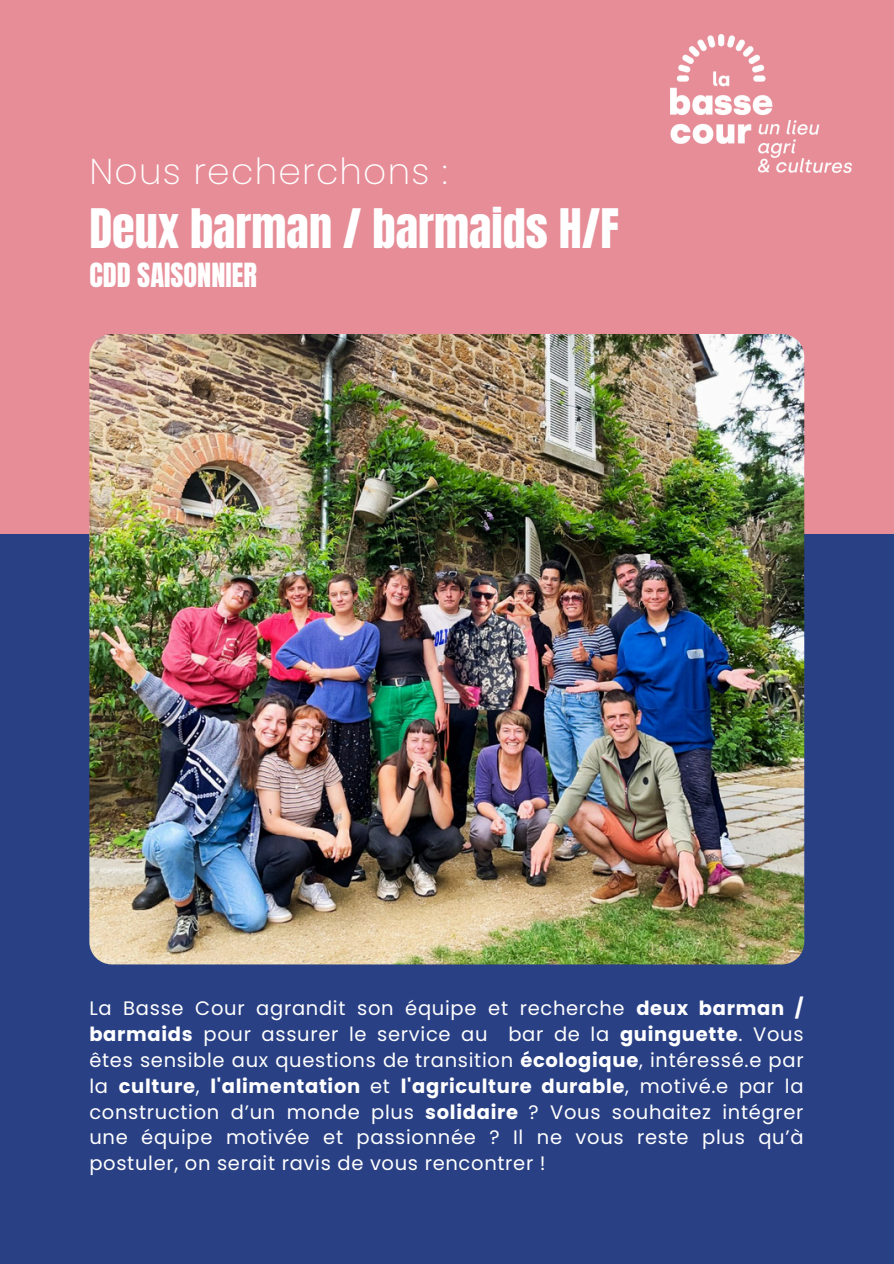
<style>
.page{position:relative;width:894px;height:1264px;background:#fff}
.page>*{position:absolute;margin:0;border:0;box-sizing:border-box;transform-origin:0 0}
.t1{font:46.35px "Anton";color:#fff}
.t2{font:200 36px "Poppins";letter-spacing:.035em;color:#fff}
.t3{font:28.35px "Anton";color:#fff}
.t4{font:19.5px/25.8px "Poppins";letter-spacing:.035em;color:#fff;text-align:justify}
.s1{font-weight:700}
</style>
<div class="page">
<div style="left:0;top:0;width:893px;height:1263px;background:#e68d98"></div>
<div style="left:0;top:534px;width:893px;height:729px;background:#294085"></div>
<img style="left:89px;top:334px;width:715px;height:630px;border-radius:22px">
<img style="left:670px;top:35px;width:181px;height:137px">
<h1 class="t2" style="left:89px;top:146px;width:359px">Nous recherchons :</h1>
<h2 class="t1" style="left:89px;top:195px;width:531px">Deux barman / barmaids H/F</h2>
<h2 class="t3" style="left:89px;top:255px;width:169px">CDD SAISONNIER</h2>
<p class="t4" style="left:89px;top:995px;width:715px">La Basse Cour agrandit son équipe et recherche <span class="s1">deux barman / barmaids</span> pour assurer le service au bar de la <span class="s1">guinguette</span>. Vous êtes sensible aux questions de transition <span class="s1">écologique</span>, intéressé.e par la <span class="s1">culture</span>, <span class="s1">l'alimentation</span> et <span class="s1">l'agriculture durable</span>, motivé.e par la construction d’un monde plus <span class="s1">solidaire</span> ? Vous souhaitez intégrer une équipe motivée et passionnée ? Il ne vous reste plus qu’à postuler, on serait ravis de vous rencontrer !</p>
</div>
